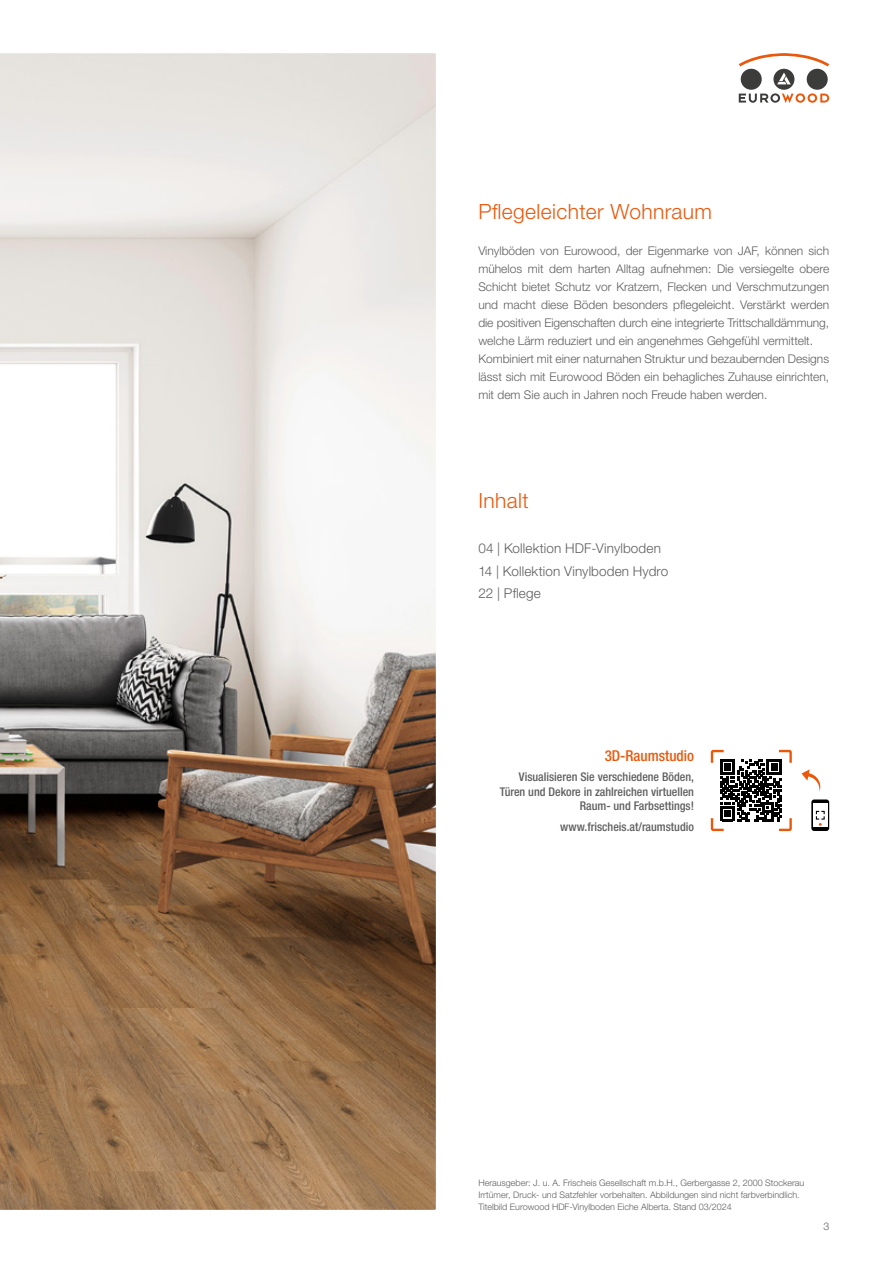
<style>
.page{position:relative;width:893px;height:1263px;background:#fff}
.page>*{position:absolute;margin:0;border:0;box-sizing:border-box;transform-origin:0 0}
.t1{font:300 21px "Helvetica Neue LTW1 G";letter-spacing:.02em;color:#ea580c}
.ÜB_1{font:500 condensed 15px "Helvetica Neue LTW1 G";color:#ea580c}
.t2{font:300 13.5px "Helvetica Neue LTW1 G";letter-spacing:.01em;color:#5f5e5e}
.Fließtext{font:300 12px/18px "Helvetica Neue LTW1 G";color:#5f5e5e;text-align:justify}
.ÜB_1-2{font:500 condensed 12px/14.4px "Helvetica Neue LTW1 G";color:#5f5e5e;text-align:right}
.t3{font:300 10.5px "Helvetica Neue LTW1 G";color:#5f5e5e}
.Kleingedrucktes{font:300 9px "Helvetica Neue LTW1 G";color:#5f5e5e}
</style>
<div class="page">
<img style="left:0;top:53px;width:436px;height:1157px">
<svg style="left:811px;top:799px;width:18px;height:32px"></svg>
<div style="left:813px;top:803px;width:14px;height:24px;background:#fff"></div>
<svg style="left:816px;top:811px;width:9px;height:15px"></svg>
<svg style="left:801px;top:769px;width:20px;height:23px"></svg>
<svg style="left:710px;top:749px;width:82px;height:83px"></svg>
<svg style="left:739px;top:53px;width:90px;height:50px"></svg>
<p class="t1" style="left:478px;top:199px;width:235px">Pflegeleichter Wohnraum</p>
<p class="Fließtext" style="left:478px;top:242px;width:352px">Vinylböden von Eurowood, der Eigenmarke von JAF, können sich mühelos mit dem harten Alltag aufnehmen: Die versiegelte obere Schicht bietet Schutz vor Kratzern, Flecken und Verschmutzungen und macht diese Böden besonders pflegeleicht. Verstärkt werden die positiven Eigenschaften durch eine integrierte Trittschalldämmung, welche Lärm reduziert und ein angenehmes Gehgefühl vermittelt.</p>
<p class="Fließtext" style="left:478px;top:350px;width:352px">Kombiniert mit einer naturnahen Struktur und bezaubernden Designs lässt sich mit Eurowood Böden ein behagliches Zuhause einrichten, mit dem Sie auch in Jahren noch Freude haben werden.</p>
<p class="t1" style="left:478px;top:488px;width:52px">Inhalt</p>
<p class="t2" style="left:478px;top:540px;width:184px">04 | Kollektion HDF-Vinylboden</p>
<p class="t2" style="left:478px;top:563px;width:191px">14 | Kollektion Vinylboden Hydro</p>
<p class="t2" style="left:478px;top:585px;width:64px">22 | Pflege</p>
<p class="ÜB_1" style="left:605px;top:746px;width:91px">3D-Raumstudio</p>
<p class="ÜB_1-2" style="left:500px;top:770px;width:196px">Visualisieren Sie verschiedene Böden,<br>Türen und Dekore in zahlreichen virtuellen<br>Raum- und Farbsettings!</p>
<p class="ÜB_1-2" style="left:560px;top:819px;width:136px">www.frischeis.at/raumstudio</p>
<p class="Kleingedrucktes" style="left:478px;top:1177px;width:327px">Herausgeber: J. u. A. Frischeis Gesellschaft m.b.H., Gerbergasse 2, 2000 Stockerau</p>
<p class="Kleingedrucktes" style="left:478px;top:1189px;width:323px">Irrtümer, Druck- und Satzfehler vorbehalten. Abbildungen sind nicht farbverbindlich.</p>
<p class="Kleingedrucktes" style="left:478px;top:1201px;width:255px">Titelbild Eurowood HDF-Vinylboden Eiche Alberta. Stand 03/2024</p>
<p class="t3" style="left:823px;top:1220px;width:7px">3</p>
</div>
